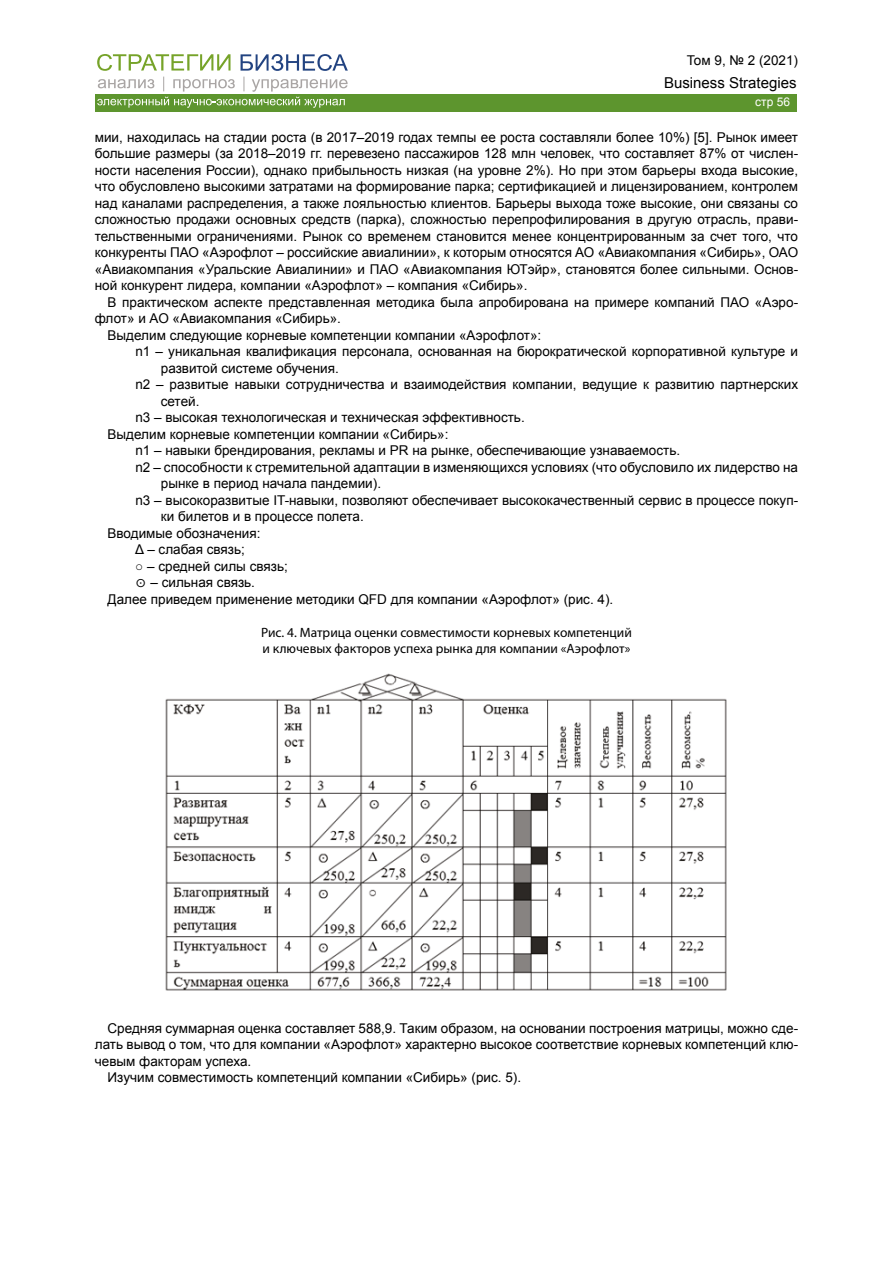
<style>
.page{position:relative;width:893px;height:1263px;background:#fff}
.page>*{position:absolute;margin:0;border:0;box-sizing:border-box;transform-origin:0 0}
.t1{font:15px "Arial";color:#000}
.t2{font:13.5px/16.5px "Arial";color:#000;text-align:justify}
.t3{font:13.5px/16.5px "Myriad Pro";color:#000}
.t4{font:12px "Arial";color:#fff}
</style>
<div class="page">
<div style="left:95px;top:94px;width:702px;height:17px;background:#5d952e"></div>
<svg style="left:97px;top:54px;width:133px;height:17px"></svg>
<svg style="left:241px;top:54px;width:107px;height:17px"></svg>
<svg style="left:97px;top:77px;width:251px;height:31px"></svg>
<img style="left:165px;top:673px;width:562px;height:318px">
<p class="t2" style="left:687px;top:52px;width:113px">Том 9, № 2 (2021)</p>
<p class="t1" style="left:664px;top:72px;width:134px">Business Strategies</p>
<p class="t4" style="left:755px;top:94px;width:36px">стр 56</p>
<p class="t2" style="left:95px;top:129px;width:705px">мии, находилась на стадии роста (в 2017–2019 годах темпы ее роста составляли более 10%) [5]. Рынок имеет большие размеры (за 2018–2019 гг. перевезено пассажиров 128 млн человек, что составляет 87% от числен&shy;ности населения России), однако прибыльность низкая (на уровне 2%). Но при этом барьеры входа высокие, что обусловлено высокими затратами на формирование парка; сертификацией и лицензированием, контролем над каналами распределения, а также лояльностью клиентов. Барьеры выхода тоже высокие, они связаны со сложностью продажи основных средств (парка), сложностью перепрофилирования в другую отрасль, прави&shy;тельственными ограничениями. Рынок со временем становится менее концентрированным за счет того, что конкуренты ПАО «Аэрофлот – российские авиалинии», к которым относятся АО «Авиакомпания «Сибирь», ОАО «Авиакомпания «Уральские Авиалинии» и ПАО «Авиакомпания ЮТэйр», становятся более сильными. Основ&shy;ной конкурент лидера, компании «Аэрофлот» – компания «Сибирь».</p>
<p class="t2" style="left:108px;top:294px;width:692px">В практическом аспекте представленная методика была апробирована на примере компаний ПАО «Аэро-</p>
<p class="t2" style="left:95px;top:310px;width:248px">флот» и АО «Авиакомпания «Сибирь».</p>
<p class="t2" style="left:108px;top:327px;width:435px">Выделим следующие корневые компетенции компании «Аэрофлот»:</p>
<p class="t2" style="left:135px;top:343px;width:664px">n1 – уникальная квалификация персонала, основанная на бюрократической корпоративной культуре и</p>
<p class="t2" style="left:161px;top:360px;width:180px">развитой системе обучения.</p>
<p class="t2" style="left:135px;top:376px;width:664px">n2 – развитые навыки сотрудничества и взаимодействия компании, ведущие к развитию партнерских</p>
<p class="t2" style="left:161px;top:393px;width:40px">сетей.</p>
<p class="t2" style="left:135px;top:409px;width:391px">n3 – высокая технологическая и техническая эффективность.</p>
<p class="t2" style="left:108px;top:426px;width:342px">Выделим корневые компетенции компании «Сибирь»:</p>
<p class="t2" style="left:135px;top:442px;width:546px">n1 – навыки брендирования, рекламы и PR на рынке, обеспечивающие узнаваемость.</p>
<p class="t2" style="left:135px;top:459px;width:664px">n2 – способности к стремительной адаптации в изменяющихся условиях (что обусловило их лидерство на</p>
<p class="t2" style="left:161px;top:475px;width:222px">рынке в период начала пандемии).</p>
<p class="t2" style="left:135px;top:492px;width:664px">n3 – высокоразвитые IT-навыки, позволяют обеспечивает высококачественный сервис в процессе покуп-</p>
<p class="t2" style="left:161px;top:508px;width:205px">ки билетов и в процессе полета.</p>
<p class="t2" style="left:108px;top:525px;width:154px">Вводимые обозначения:</p>
<p class="t2" style="left:135px;top:541px;width:111px">Δ – слабая связь;</p>
<p class="t2" style="left:135px;top:558px;width:154px">○ – средней силы связь;</p>
<p class="t2" style="left:135px;top:574px;width:121px">⊙ – сильная связь.</p>
<p class="t2" style="left:108px;top:591px;width:507px">Далее приведем применение методики QFD для компании «Аэрофлот» (рис. 4).</p>
<p class="t3" style="left:261px;top:624px;width:372px">Рис. 4. Матрица оценки совместимости корневых компетенций и ключевых факторов успеха рынка для компании «Аэрофлот»</p>
<p class="t2" style="left:108px;top:1020px;width:692px">Средняя суммарная оценка составляет 588,9. Таким образом, на основании построения матрицы, можно сде-</p>
<p class="t2" style="left:95px;top:1036px;width:705px">лать вывод о том, что для компании «Аэрофлот» характерно высокое соответствие корневых компетенций клю-</p>
<p class="t2" style="left:95px;top:1053px;width:158px">чевым факторам успеха.</p>
<p class="t2" style="left:108px;top:1069px;width:415px">Изучим совместимость компетенций компании «Сибирь» (рис. 5).</p>
</div>
